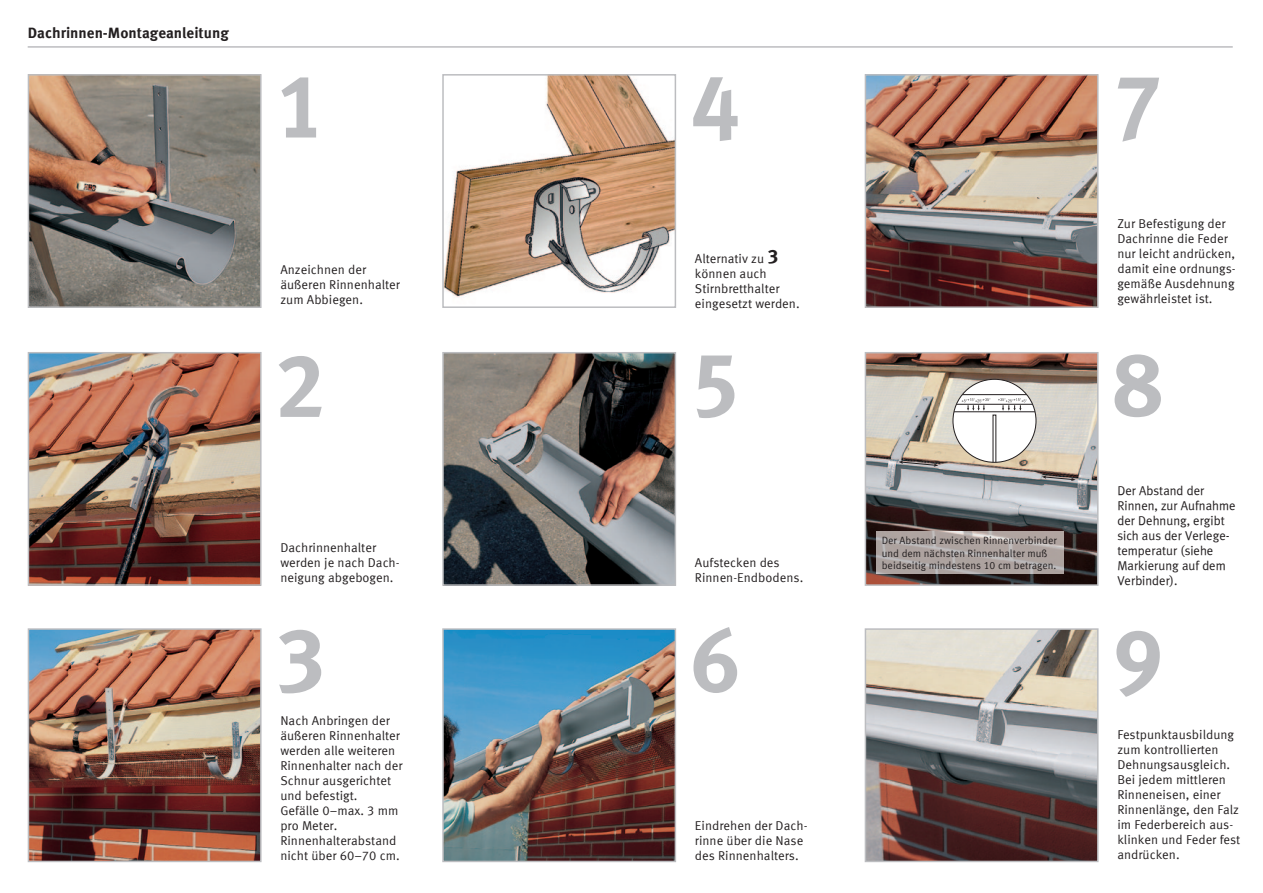
<style>
.page{position:relative;width:1263px;height:893px;background:#fff}
.page>*{position:absolute;margin:0;border:0;box-sizing:border-box;transform-origin:0 0}
.t1{font:700 90px "Meta Offc Pro";color:#bcbdc0}
.t2{font:700 15px "Meta Offc Pro";color:#231f20}
.t3{font:12.75px/15px "Meta Offc Pro Norm";color:#231f20}
.t4{font:12.75px/15px "Meta Plus Normal Roman";color:#231f20}
.t5{font:10.5px/12.6px "Meta Offc Pro Norm";color:#231f20}
.s1{font-family:"Meta Offc Pro";font-weight:700;font-size:19.5px}
</style>
<div class="page">
<img style="left:31px;top:77px;width:228px;height:228px">
<div style="left:28px;top:74px;width:234px;height:234px;border:2px solid #bcbdc0"></div>
<img style="left:31px;top:355px;width:228px;height:228px">
<div style="left:28px;top:352px;width:234px;height:234px;border:2px solid #bcbdc0"></div>
<img style="left:31px;top:631px;width:228px;height:228px">
<div style="left:28px;top:628px;width:234px;height:234px;border:2px solid #bcbdc0"></div>
<img style="left:445px;top:77px;width:228px;height:221px">
<div style="left:442px;top:74px;width:234px;height:234px;border:2px solid #bcbdc0"></div>
<img style="left:445px;top:355px;width:228px;height:228px">
<div style="left:442px;top:352px;width:234px;height:234px;border:2px solid #bcbdc0"></div>
<img style="left:445px;top:631px;width:228px;height:228px">
<div style="left:442px;top:628px;width:234px;height:234px;border:2px solid #bcbdc0"></div>
<img style="left:868px;top:77px;width:227px;height:228px">
<div style="left:865px;top:74px;width:233px;height:234px;border:2px solid #bcbdc0"></div>
<img style="left:868px;top:355px;width:227px;height:228px">
<div style="left:865px;top:352px;width:233px;height:234px;border:2px solid #bcbdc0"></div>
<img style="left:868px;top:631px;width:227px;height:228px">
<div style="left:865px;top:628px;width:233px;height:234px;border:2px solid #bcbdc0"></div>
<hr style="left:28px;top:46px;width:1205px;height:2px;background:#bcbdc0">
<svg style="left:953px;top:379px;width:83px;height:83px"></svg>
<hr style="left:960px;top:394px;width:69px;height:1px;background:#231f20">
<hr style="left:953px;top:404px;width:83px;height:1px;background:#231f20">
<hr style="left:953px;top:411px;width:83px;height:1px;background:#231f20">
<svg style="left:961px;top:398px;width:66px;height:64px"></svg>
<div style="left:953px;top:379px;width:83px;height:83px;border:1px solid #231f20;border-radius:50%"></div>
<img style="left:877px;top:532px;width:187px;height:42px">
<svg style="left:898px;top:461px;width:40px;height:6px"></svg>
<svg style="left:1042px;top:475px;width:34px;height:6px"></svg>
<p class="t2" style="left:28px;top:21px;width:202px">Dachrinnen-Montageanleitung</p>
<h1 class="t1" style="left:275px;top:36px;width:53px">1</h1>
<p class="t3" style="left:280px;top:261px;width:121px">Anzeichnen der äußeren Rinnenhalter zum Abbiegen.</p>
<h1 class="t1" style="left:275px;top:315px;width:53px">2</h1>
<p class="t3" style="left:280px;top:539px;width:121px">Dachrinnenhalter werden je nach Dach&shy;neigung abgebogen.</p>
<h1 class="t1" style="left:275px;top:589px;width:53px">3</h1>
<p class="t3" style="left:280px;top:712px;width:124px">Nach Anbringen der äußeren Rinnenhalter werden alle weiteren<br>Rinnenhalter nach der<br>Schnur ausgerichtet und befestigt.<br>Gefälle 0–max. 3 mm pro Meter.<br>Rinnenhalterabstand nicht über 60–70 cm.</p>
<h1 class="t1" style="left:690px;top:36px;width:53px">4</h1>
<p class="t3" style="left:695px;top:250px;width:106px">Alternativ zu <span class="s1">3 </span>können auch<br>Stirnbretthalter eingesetzt werden.</p>
<h1 class="t1" style="left:690px;top:314px;width:53px">5</h1>
<p class="t3" style="left:695px;top:555px;width:110px">Aufstecken des<br>Rinnen-Endbodens.</p>
<h1 class="t1" style="left:690px;top:590px;width:53px">6</h1>
<p class="t3" style="left:695px;top:817px;width:114px">Eindrehen der Dach&shy;rinne über die Nase des Rinnenhalters.</p>
<p class="t5" style="left:882px;top:533px;width:177px">Der Abstand zwischen Rinnenverbinder und dem nächsten Rinnenhalter muß beidseitig mindestens 10 cm betragen.</p>
<h1 class="t1" style="left:1112px;top:36px;width:53px">7</h1>
<p class="t3" style="left:1117px;top:215px;width:120px">Zur Befestigung der<br>Dachrinne die Feder nur leicht andrücken, damit eine ordnungs&shy;gemäße Ausdehnung gewährleistet ist.</p>
<h1 class="t1" style="left:1112px;top:314px;width:53px">8</h1>
<p class="t4" style="left:1117px;top:483px;width:120px">Der Abstand der<br>Rinnen, zur Aufnahme der Dehnung, ergibt sich aus der Verlege&shy;temperatur (siehe<br>Markierung auf dem<br>Verbinder).</p>
<h1 class="t1" style="left:1112px;top:590px;width:53px">9</h1>
<p class="t3" style="left:1117px;top:727px;width:124px">Festpunktausbildung zum kontrollierten<br>Dehnungsausgleich.<br>Bei jedem mittleren<br>Rinneneisen, einer<br>Rinnenlänge, den Falz im Federbereich aus&shy;klinken und Feder fest andrücken.</p>
</div>
